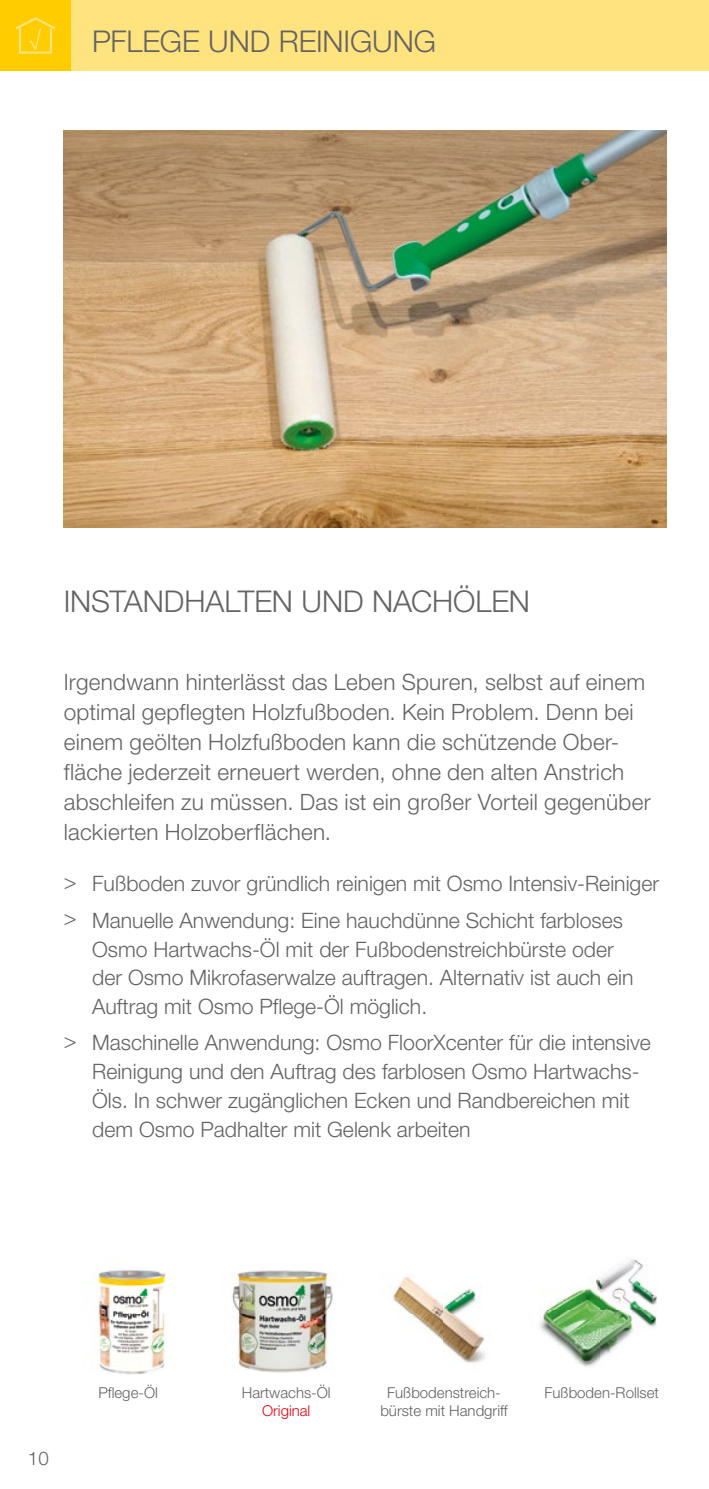
<style>
.page{position:relative;width:709px;height:1489px;background:#fff}
.page>*{position:absolute;margin:0;border:0;box-sizing:border-box;transform-origin:0 0}
.t1{font:300 30px "Helvetica Neue";color:#646363}
.t2{font:300 22.5px/30px "Helvetica Neue";letter-spacing:.01em;color:#646363}
.t3{font:300 21.25px/28.8px "Helvetica Neue";color:#646363}
.t4{font:300 18.75px "Helvetica Neue";color:#646363}
.t5{font:300 15px/18px "Helvetica Neue";color:#646363;text-align:center}
.t6{font:300 15px "Helvetica Neue";color:#e30613}
</style>
<div class="page">
<div style="left:71px;top:0;width:638px;height:71px;background:#ffe37e"></div>
<div style="left:0;top:0;width:71px;height:71px;background:#fc0"></div>
<svg style="left:15px;top:17px;width:41px;height:37px"></svg>
<img style="left:64px;top:131px;width:602px;height:397px">
<img style="left:392px;top:1277px;width:93px;height:86px">
<img style="left:539px;top:1258px;width:118px;height:110px">
<img style="left:232px;top:1270px;width:101px;height:103px">
<img style="left:97px;top:1269px;width:69px;height:105px">
<h1 class="t1" style="left:92px;top:23px;width:345px">PFLEGE UND REINIGUNG</h1>
<h1 class="t1" style="left:64px;top:582px;width:468px">INSTANDHALTEN UND NACHÖLEN</h1>
<p class="t2" style="left:64px;top:666px;width:588px">Irgendwann hinterlässt das Leben Spuren, selbst auf einem optimal gepflegten Holzfußboden. Kein Problem. Denn bei einem geölten Holzfußboden kann die schützende Ober&shy;fläche jederzeit erneuert werden, ohne den alten Anstrich abschleifen zu müssen. Das ist ein großer Vorteil gegenüber lackierten Holzoberflächen.</p>
<p class="t3" style="left:64px;top:865px;width:597px;line-height:36.2px">&gt; Fußboden zuvor gründlich reinigen mit Osmo Intensiv-Reiniger &gt; Manuelle Anwendung: Eine hauchdünne Schicht farbloses</p>
<p class="t3" style="left:92px;top:934px;width:543px">Osmo Hartwachs-Öl mit der Fußbodenstreichbürste oder der Osmo Mikrofaserwalze auftragen. Alternativ ist auch ein<br>Auftrag mit Osmo Pflege-Öl möglich.</p>
<p class="t3" style="left:92px;top:1027px;width:560px;text-indent:-28px">&gt; Maschinelle Anwendung: Osmo FloorXcenter für die intensive Reinigung und den Auftrag des farblosen Osmo Hartwachs-Öls. In schwer zugänglichen Ecken und Randbereichen mit dem Osmo Padhalter mit Gelenk arbeiten</p>
<p class="t4" style="left:28px;top:1446px;width:22px">10</p>
<p class="t5" style="left:98px;top:1382px;width:61px">Pflege-Öl</p>
<p class="t5" style="left:242px;top:1382px;width:90px">Hartwachs-Öl</p>
<p class="t6" style="left:262px;top:1400px;width:50px">Original</p>
<p class="t5" style="left:380px;top:1382px;width:129px">Fußbodenstreich&shy;bürste mit Handgriff</p>
<p class="t5" style="left:544px;top:1382px;width:116px">Fußboden-Rollset</p>
</div>
